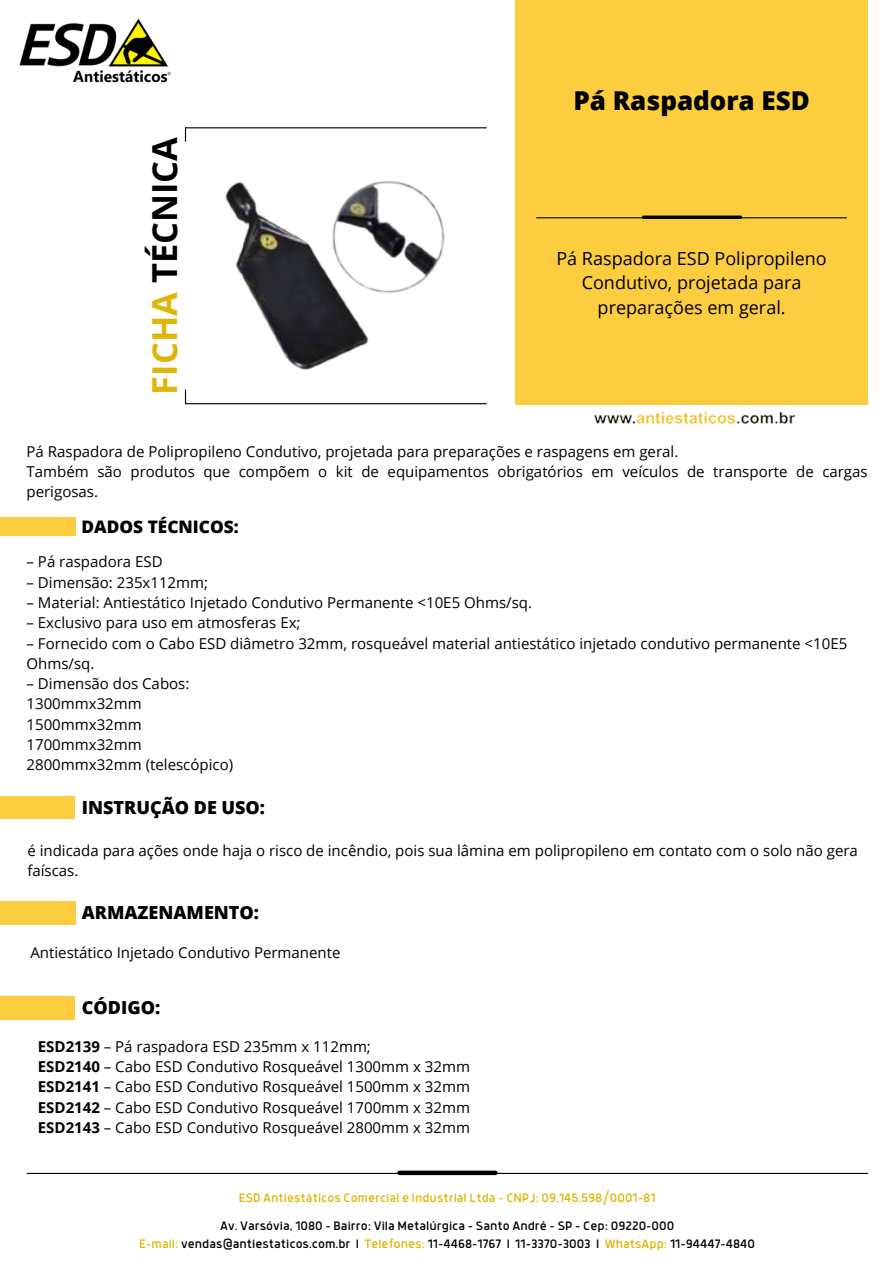
<style>
.page{position:relative;width:894px;height:1264px;background:#fff}
.page>*{position:absolute;margin:0;border:0;box-sizing:border-box;transform-origin:0 0}
.t1{font:700 34.5px "Open Sans";color:#000}
.t2{font:800 25.95px "Open Sans";color:#000}
.t3{font:18px/24.8px "Open Sans";color:#000;text-align:center}
.t4{font:800 18px "Open Sans";color:#000}
.t5{font:800 17.25px "Open Sans";color:#000}
.t6{font:15px/20.2px "Open Sans";color:#000}
.t7{font:13.5px/18px "Anteb";color:#000;text-align:center}
.t8{font:13.5px "Anteb";color:#dfb508}
.s1{color:#dfb508}
.s2{font-weight:700}
</style>
<div class="page">
<div style="left:515px;top:0;width:352px;height:404px;background:#fccd3f"></div>
<hr style="left:536px;top:217px;width:310px;height:1px;background:#000">
<svg style="left:643px;top:215px;width:97px;height:4px"></svg>
<img style="left:19px;top:19px;width:152px;height:64px">
<hr style="left:185px;top:127px;width:301px;height:1px;background:#000">
<svg style="left:185px;top:128px;width:1px;height:13px"></svg>
<hr style="left:185px;top:403px;width:301px;height:1px;background:#000">
<svg style="left:185px;top:390px;width:1px;height:13px"></svg>
<div style="left:0;top:517px;width:76px;height:19px;background:#fccd3f"></div>
<hr style="left:27px;top:1172px;width:840px;height:1px;background:#000">
<div style="left:399px;top:1170px;width:96px;height:5px;background:#000"></div>
<div style="left:0;top:796px;width:75px;height:22px;background:#fccd3f"></div>
<div style="left:0;top:901px;width:76px;height:24px;background:#fccd3f"></div>
<img style="left:583px;top:404px;width:224px;height:20px">
<div style="left:0;top:996px;width:75px;height:24px;background:#fccd3f"></div>
<img style="left:191px;top:127px;width:294px;height:278px">
<h1 class="t1" style="left:140px;top:394px;width:259px;rotate:-90deg"><span class="s1">FICHA</span> TÉCNICA</h1>
<h2 class="t2" style="left:573px;top:83px;width:238px">Pá Raspadora ESD</h2>
<p class="t3" style="left:556px;top:245px;width:272px">Pá Raspadora ESD Polipropileno<br>Condutivo, projetada para preparações em geral.</p>
<p class="t6" style="left:27px;top:441px;width:842px">Pá Raspadora de Polipropileno Condutivo, projetada para preparações e raspagens em geral.<br>Também são produtos que compõem o kit de equipamentos obrigatórios em veículos de transporte de cargas perigosas.</p>
<p class="t5" style="left:82px;top:514px;width:159px">DADOS TÉCNICOS:</p>
<p class="t6" style="left:27px;top:551px;width:138px">– Pá raspadora ESD</p>
<p class="t6" style="left:27px;top:571px;width:183px">– Dimensão: 235x112mm;</p>
<p class="t6" style="left:27px;top:592px;width:507px">– Material: Antiestático Injetado Condutivo Permanente &lt;10E5 Ohms/sq.</p>
<p class="t6" style="left:27px;top:612px;width:275px">– Exclusivo para uso em atmosferas Ex;</p>
<p class="t6" style="left:27px;top:632px;width:822px">– Fornecido com o Cabo ESD diâmetro 32mm, rosqueável material antiestático injetado condutivo permanente &lt;10E5<br>Ohms/sq.</p>
<p class="t6" style="left:27px;top:673px;width:208px">– Dimensão dos Cabos:<br>1300mmx32mm<br>1500mmx32mm<br>1700mmx32mm<br>2800mmx32mm (telescópico)</p>
<p class="t4" style="left:82px;top:795px;width:185px">INSTRUÇÃO DE USO:</p>
<p class="t6" style="left:27px;top:839px;width:831px">é indicada para ações onde haja o risco de incêndio, pois sua lâmina em polipropileno em contato com o solo não gera faíscas.</p>
<p class="t4" style="left:82px;top:899px;width:179px">ARMAZENAMENTO:</p>
<p class="t6" style="left:30px;top:941px;width:311px">Antiestático Injetado Condutivo Permanente</p>
<p class="t4" style="left:82px;top:994px;width:80px">CÓDIGO:</p>
<p class="t6" style="left:38px;top:1035px;width:433px"><span class="s2">ESD2139</span> – Pá raspadora ESD 235mm x 112mm;<br><span class="s2">ESD2140</span> – Cabo ESD Condutivo Rosqueável 1300mm x 32mm <span class="s2">ESD2141</span> – Cabo ESD Condutivo Rosqueável 1500mm x 32mm <span class="s2">ESD2142</span> – Cabo ESD Condutivo Rosqueável 1700mm x 32mm <span class="s2">ESD2143</span> – Cabo ESD Condutivo Rosqueável 2800mm x 32mm</p>
<p class="t8" style="left:239px;top:1192px;width:418px">ESD Antiestáticos Comercial e Industrial Ltda - CNPJ: 09.145.598/0001-81</p>
<p class="t7" style="left:139px;top:1217px;width:617px">Av. Varsóvia, 1080 - Bairro: Vila Metalúrgica - Santo André - SP - Cep: 09220-000<br><span class="s1">E-mail:</span> vendas@antiestaticos.com.br I <span class="s1">Telefones:</span> 11-4468-1767 I 11-3370-3003 I <span class="s1">WhatsApp:</span> 11-94447-4840</p>
</div>
